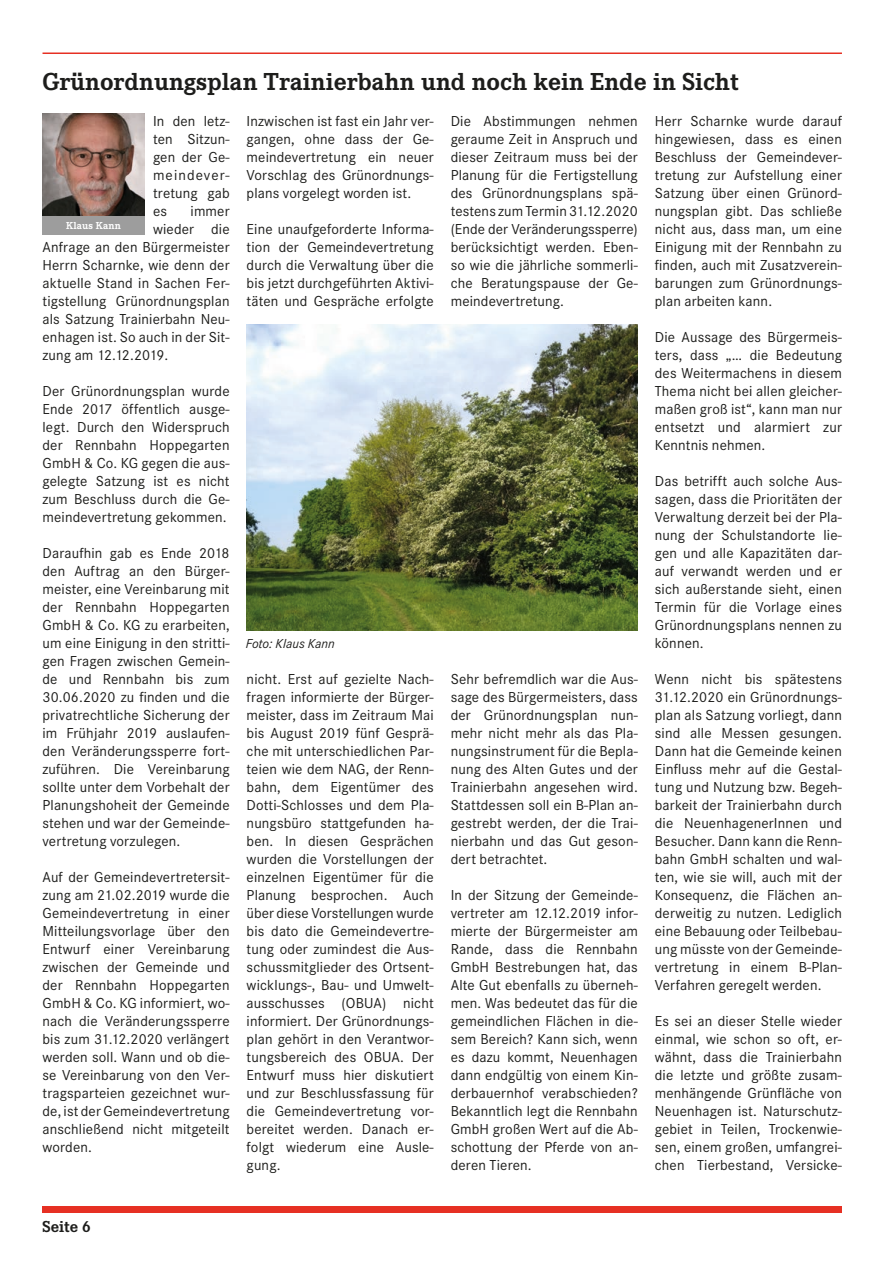
<style>
.page{position:relative;width:893px;height:1263px;background:#fff}
.page>*{position:absolute;margin:0;border:0;box-sizing:border-box;transform-origin:0 0}
.t1{font:700 25.5px "Corporate E";color:#1d1d1b}
.t2{font:700 16.5px "Corporate E";color:#1d1d1b}
.t3{font:15px/18px "Corporate S";letter-spacing:.01em;color:#1d1d1b;text-align:justify}
.t4{font:italic 13.5px "Corporate S";color:#1d1d1b}
.t5{font:700 10.5px "Corporate E";letter-spacing:.01em;color:#fff}
</style>
<div class="page">
<div style="left:43px;top:1206px;width:799px;height:7px;background:#e63023"></div>
<hr style="left:43px;top:53px;width:799px;height:1px;background:#e63023">
<img style="left:247px;top:324px;width:391px;height:306px">
<img style="left:43px;top:114px;width:102px;height:102px">
<div style="left:43px;top:216px;width:102px;height:18px;background:#9d9d9d"></div>
<h1 class="t1" style="left:43px;top:67px;width:698px">Grünordnungsplan Trainierbahn und noch kein Ende in Sicht</h1>
<p class="t3" style="left:153px;top:112px;width:78px">In den letz&shy;ten Sitzun&shy;gen der Ge&shy;meindever&shy;tretung gab es</p>
<p class="t3" style="left:191px;top:202px;width:41px">immer</p>
<p class="t3" style="left:153px;top:220px;width:78px">wieder die</p>
<p class="t3" style="left:43px;top:238px;width:189px">Anfrage an den Bürgermeister</p>
<p class="t3" style="left:43px;top:256px;width:189px">Herrn Scharnke, wie denn der</p>
<p class="t3" style="left:43px;top:274px;width:189px">aktuelle Stand in Sachen Fer-</p>
<p class="t3" style="left:43px;top:292px;width:189px">tigstellung Grünordnungsplan</p>
<p class="t3" style="left:43px;top:310px;width:189px">als Satzung Trainierbahn Neu-</p>
<p class="t3" style="left:43px;top:328px;width:189px">enhagen ist. So auch in der Sit-</p>
<p class="t3" style="left:43px;top:346px;width:127px">zung am 12.12.2019.</p>
<p class="t3" style="left:43px;top:382px;width:189px">Der Grünordnungsplan wurde Ende 2017 öffentlich ausge&shy;legt. Durch den Widerspruch der Rennbahn Hoppegarten GmbH &amp; Co. KG gegen die aus&shy;gelegte Satzung ist es nicht zum Beschluss durch die Ge&shy;meindevertretung gekommen.</p>
<p class="t3" style="left:43px;top:544px;width:189px">Daraufhin gab es Ende 2018 den Auftrag an den Bürger&shy;meister, eine Vereinbarung mit der Rennbahn Hoppegarten GmbH &amp; Co. KG zu erarbeiten, um eine Einigung in den stritti&shy;gen Fragen zwischen Gemein&shy;de und Rennbahn bis zum 30.06.2020 zu finden und die privatrechtliche Sicherung der im Frühjahr 2019 auslaufen&shy;den Veränderungssperre fort&shy;zuführen. Die Vereinbarung sollte unter dem Vorbehalt der Planungshoheit der Gemeinde stehen und war der Gemeinde&shy;vertretung vorzulegen.</p>
<p class="t3" style="left:43px;top:868px;width:189px">Auf der Gemeindevertretersit&shy;zung am 21.02.2019 wurde die Gemeindevertretung in einer Mitteilungsvorlage über den Entwurf einer Vereinbarung zwischen der Gemeinde und der Rennbahn Hoppegarten GmbH &amp; Co. KG informiert, wo&shy;nach die Veränderungssperre bis zum 31.12.2020 verlängert werden soll. Wann und ob die&shy;se Vereinbarung von den Ver&shy;tragsparteien gezeichnet wur&shy;de, ist der Gemeindevertretung anschließend nicht mitgeteilt worden.</p>
<p class="t5" style="left:66px;top:219px;width:56px">Klaus Kann</p>
<p class="t3" style="left:247px;top:112px;width:189px">Inzwischen ist fast ein Jahr ver&shy;gangen, ohne dass der Ge&shy;meindevertretung ein neuer Vorschlag des Grünordnungs&shy;plans vorgelegt worden ist.</p>
<p class="t3" style="left:247px;top:220px;width:189px">Eine unaufgeforderte Informa&shy;tion der Gemeindevertretung durch die Verwaltung über die bis jetzt durchgeführten Aktivi&shy;täten und Gespräche erfolgte</p>
<p class="t4" style="left:246px;top:636px;width:90px">Foto: Klaus Kann</p>
<p class="t3" style="left:247px;top:670px;width:189px">nicht. Erst auf gezielte Nach&shy;fragen informierte der Bürger&shy;meister, dass im Zeitraum Mai bis August 2019 fünf Gesprä&shy;che mit unterschiedlichen Par&shy;teien wie dem NAG, der Renn&shy;bahn, dem Eigentümer des Dotti-Schlosses und dem Pla&shy;nungsbüro stattgefunden ha&shy;ben. In diesen Gesprächen wurden die Vorstellungen der einzelnen Eigentümer für die Planung besprochen. Auch über diese Vorstellungen wurde bis dato die Gemeindevertre&shy;tung oder zumindest die Aus&shy;schussmitglieder des Ortsent&shy;wicklungs-, Bau- und Umwelt&shy;ausschusses (OBUA) nicht informiert. Der Grünordnungs&shy;plan gehört in den Verantwor&shy;tungsbereich des OBUA. Der Entwurf muss hier diskutiert und zur Beschlussfassung für die Gemeindevertretung vor&shy;bereitet werden. Danach er&shy;folgt wiederum eine Ausle&shy;gung.</p>
<p class="t3" style="left:451px;top:112px;width:189px">Die Abstimmungen nehmen geraume Zeit in Anspruch und dieser Zeitraum muss bei der Planung für die Fertigstellung des Grünordnungsplans spä&shy;testens zum Termin 31.12.2020 (Ende der Veränderungssperre) berücksichtigt werden. Eben&shy;so wie die jährliche sommerli&shy;che Beratungspause der Ge&shy;meindevertretung.</p>
<p class="t3" style="left:451px;top:670px;width:189px">Sehr befremdlich war die Aus&shy;sage des Bürgermeisters, dass der Grünordnungsplan nun&shy;mehr nicht mehr als das Pla&shy;nungsinstrument für die Bepla&shy;nung des Alten Gutes und der Trainierbahn angesehen wird.<br>Stattdessen soll ein B-Plan an&shy;gestrebt werden, der die Trai&shy;nierbahn und das Gut geson&shy;dert betrachtet.</p>
<p class="t3" style="left:451px;top:886px;width:189px">In der Sitzung der Gemeinde&shy;vertreter am 12.12.2019 infor&shy;mierte der Bürgermeister am Rande, dass die Rennbahn GmbH Bestrebungen hat, das Alte Gut ebenfalls zu überneh&shy;men. Was bedeutet das für die gemeindlichen Flächen in die&shy;sem Bereich? Kann sich, wenn es dazu kommt, Neuenhagen dann endgültig von einem Kin&shy;derbauernhof verabschieden?<br>Bekanntlich legt die Rennbahn GmbH großen Wert auf die Ab&shy;schottung der Pferde von an&shy;deren Tieren.</p>
<p class="t3" style="left:655px;top:112px;width:189px">Herr Scharnke wurde darauf hingewiesen, dass es einen Beschluss der Gemeindever&shy;tretung zur Aufstellung einer Satzung über einen Grünord&shy;nungsplan gibt. Das schließe nicht aus, dass man, um eine Einigung mit der Rennbahn zu finden, auch mit Zusatzverein&shy;barungen zum Grünordnungs&shy;plan arbeiten kann.</p>
<p class="t3" style="left:655px;top:328px;width:189px">Die Aussage des Bürgermeis&shy;ters, dass „… die Bedeutung des Weitermachens in diesem Thema nicht bei allen gleicher&shy;maßen groß ist“, kann man nur entsetzt und alarmiert zur Kenntnis nehmen.</p>
<p class="t3" style="left:655px;top:472px;width:189px">Das betrifft auch solche Aus&shy;sagen, dass die Prioritäten der Verwaltung derzeit bei der Pla&shy;nung der Schulstandorte lie&shy;gen und alle Kapazitäten dar&shy;auf verwandt werden und er sich außerstande sieht, einen Termin für die Vorlage eines Grünordnungsplans nennen zu können.</p>
<p class="t3" style="left:655px;top:670px;width:189px;text-align:left">Wenn nicht bis spätestens<br>31.12.2020 ein Grünordnungs&shy;plan als Satzung vorliegt, dann sind alle Messen gesungen.<br>Dann hat die Gemeinde keinen<br>Einfluss mehr auf die Gestal&shy;tung und Nutzung bzw. Begeh&shy;barkeit der Trainierbahn durch die NeuenhagenerInnen und<br>Besucher. Dann kann die Renn&shy;bahn GmbH schalten und wal&shy;ten, wie sie will, auch mit der<br>Konsequenz, die Flächen an&shy;derweitig zu nutzen. Lediglich eine Bebauung oder Teilbebau&shy;ung müsste von der Gemeinde&shy;vertretung in einem B-Plan--<br>Verfahren geregelt werden.</p>
<p class="t3" style="left:655px;top:1012px;width:189px">Es sei an dieser Stelle wieder einmal, wie schon so oft, er&shy;wähnt, dass die Trainierbahn die letzte und größte zusam&shy;menhängende Grünfläche von Neuenhagen ist. Naturschutz&shy;gebiet in Teilen, Trockenwie&shy;sen, einem großen, umfangrei&shy;chen Tierbestand, Versicke-</p>
<p class="t2" style="left:43px;top:1217px;width:50px">Seite 6</p>
</div>
